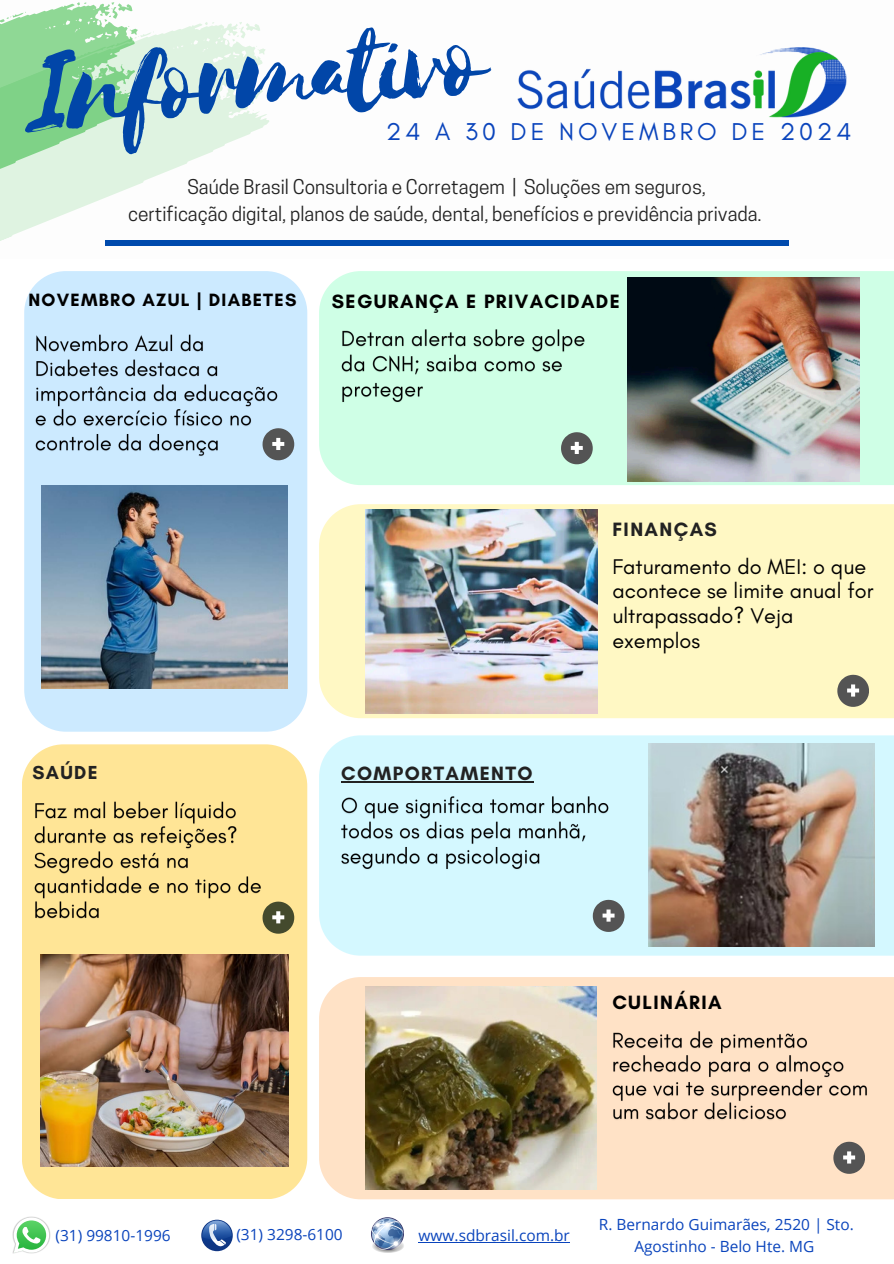
<style>
.page{position:relative;width:894px;height:1264px;background:#fff}
.page>*{position:absolute;margin:0;border:0;box-sizing:border-box;transform-origin:0 0}
.t1{font:132.6px "Selima";color:#0146a8}
.t2{font:24.75px "Glacial Indifference";letter-spacing:.16em;color:#0a44bc}
.t3{font:21.6px/24.8px "Glacial Indifference";color:#000}
.t4{font:700 19.65px "Glacial Indifference";letter-spacing:.07em;color:#000}
.t5{font:700 19.65px "Glacial Indifference";letter-spacing:.07em;color:#222}
.t6{font:700 19.2px "Glacial Indifference";letter-spacing:.07em;color:#222}
.t7{font:19.05px/26.2px "Cooper Hewitt";color:#222;text-align:center}
.t8{font:700 18.15px "Glacial Indifference";letter-spacing:.07em;color:#000}
.t9{font:15.45px/21.3px "Open Sans";color:#0a44bc;text-align:center}
</style>
<div class="page">
<div style="left:24px;top:278px;width:283px;height:453px;background:#cceaff"></div>
<img style="left:42px;top:485px;width:245px;height:203px">
<img style="left:32px;top:350px;width:248px;height:110px">
<svg style="left:262px;top:428px;width:32px;height:32px"></svg>
<div style="left:319px;top:271px;width:574px;height:214px;background:#cfffe6"></div>
<div style="left:319px;top:504px;width:574px;height:214px;background:#fff8c4"></div>
<img style="left:365px;top:509px;width:232px;height:204px">
<div style="left:319px;top:977px;width:574px;height:222px;background:#ffe2c6"></div>
<div style="left:22px;top:744px;width:285px;height:455px;background:#ffe596"></div>
<img style="left:40px;top:954px;width:249px;height:212px">
<img style="left:31px;top:797px;width:233px;height:126px">
<svg style="left:262px;top:901px;width:32px;height:32px"></svg>
<div style="left:319px;top:735px;width:574px;height:220px;background:#d4f8ff"></div>
<img style="left:648px;top:743px;width:226px;height:204px">
<div style="left:105px;top:240px;width:683px;height:5px;background:#004aad"></div>
<svg style="left:24px;top:23px;width:264px;height:327px"></svg>
<svg style="left:204px;top:22px;width:10px;height:3px"></svg>
<svg style="left:227px;top:22px;width:40px;height:34px"></svg>
<svg style="left:0;top:2px;width:160px;height:328px"></svg>
<svg style="left:77px;top:2px;width:9px;height:4px"></svg>
<svg style="left:0;top:11px;width:26px;height:17px"></svg>
<svg style="left:99px;top:2px;width:55px;height:48px"></svg>
<img style="left:517px;top:47px;width:330px;height:71px">
<img style="left:365px;top:986px;width:231px;height:203px">
<svg style="left:201px;top:1219px;width:32px;height:32px"></svg>
<svg style="left:202px;top:1220px;width:30px;height:30px"></svg>
<svg style="left:202px;top:1220px;width:30px;height:26px"></svg>
<img style="left:12px;top:1216px;width:39px;height:38px">
<svg style="left:14px;top:1217px;width:35px;height:35px"></svg>
<svg style="left:561px;top:432px;width:31px;height:32px"></svg>
<svg style="left:837px;top:674px;width:31px;height:33px"></svg>
<svg style="left:833px;top:1141px;width:31px;height:32px"></svg>
<svg style="left:592px;top:899px;width:32px;height:32px"></svg>
<img style="left:627px;top:277px;width:232px;height:204px">
<svg style="left:371px;top:1217px;width:33px;height:36px"></svg>
<img style="left:338px;top:792px;width:273px;height:80px">
<img style="left:338px;top:325px;width:249px;height:80px">
<hr style="left:341px;top:781px;width:193px;height:1px;background:#222">
<img style="left:609px;top:1027px;width:261px;height:97px">
<hr style="left:418px;top:1241px;width:151px;height:1px;background:#0a44bc">
<h1 class="t1" style="left:27px;top:23px;width:457px;rotate:-5deg">Informativo</h1>
<p class="t2" style="left:386px;top:117px;width:466px">24 A 30 DE NOVEMBRO DE 2024</p>
<h3 class="t7" style="left:128px;top:176px;width:635px">Saúde Brasil Consultoria e Corretagem | Soluções em seguros,<br>certificação digital, planos de saúde, dental, benefícios e previdência privada.</h3>
<p class="t8" style="left:28px;top:289px;width:269px">NOVEMBRO AZUL | DIABETES</p>
<h5 class="t4" style="left:332px;top:289px;width:289px">SEGURANÇA E PRIVACIDADE</h5>
<h3 class="t6" style="left:32px;top:761px;width:67px">SAÚDE</h3>
<p class="t5" style="left:341px;top:761px;width:193px">COMPORTAMENTO</p>
<h4 class="t5" style="left:612px;top:517px;width:106px">FINANÇAS</h4>
<p class="t3" style="left:612px;top:554px;width:262px">Faturamento do MEI: o que acontece se limite anual for ultrapassado? Veja exemplos</p>
<h5 class="t4" style="left:612px;top:990px;width:111px">CULINÁRIA</h5>
<h6 class="t9" style="left:56px;top:1223px;width:116px">(31) 99810-1996</h6>
<h2 class="t9" style="left:236px;top:1223px;width:108px">(31) 3298-6100</h2>
<p class="t9" style="left:418px;top:1224px;width:153px">www.sdbrasil.com.br</p>
<p class="t9" style="left:598px;top:1213px;width:256px">R. Bernardo Guimarães, 2520 | Sto.<br>Agostinho - Belo Hte. MG</p>
</div>
